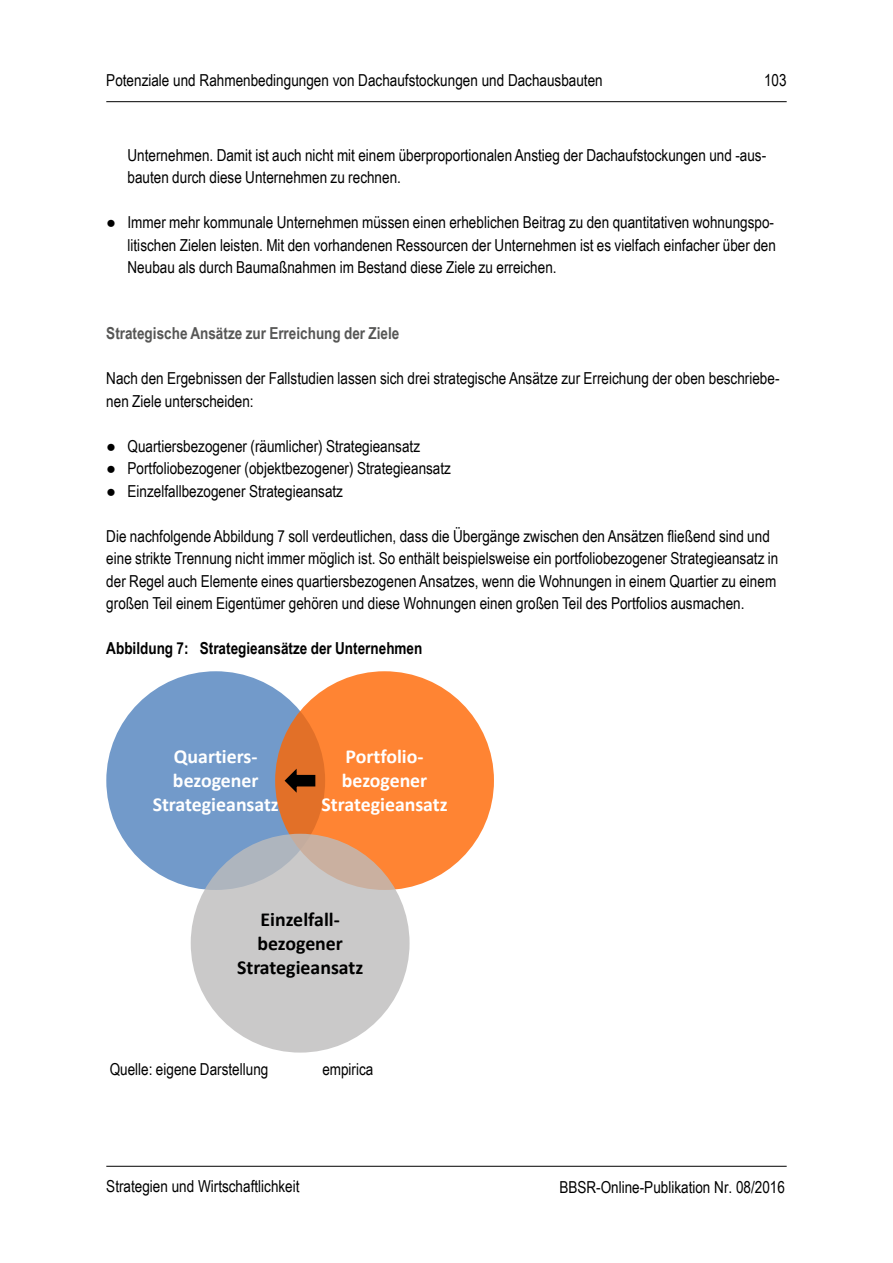
<style>
.page{position:relative;width:893px;height:1263px;background:#fff}
.page>*{position:absolute;margin:0;border:0;box-sizing:border-box;transform-origin:0 0}
.t1{font:700 19.8px/23.9px "Calibri";color:#fff;text-align:center}
.t2{font:700 19.8px/23.9px "Calibri";color:#000;text-align:center}
.Copytext{font:16.5px/22.5px "Arial Narrow";color:#000}
.Abbildungen{font:700 16.5px "Arial Narrow";color:#000}
.H4_ohne_Hierarchie{font:700 16.5px "Arial Narrow";color:#575756}
</style>
<div class="page">
<hr style="left:106px;top:101px;width:681px;height:1px;background:#000">
<hr style="left:106px;top:1166px;width:681px;height:1px;background:#000">
<div style="left:106px;top:671px;width:219px;height:219px;background:#729aca;border-radius:50%"></div>
<div style="left:275px;top:671px;width:219px;height:219px;background:#f60;border-radius:50%;opacity:.8"></div>
<div style="left:191px;top:834px;width:219px;height:218px;background:#bdbcbc;border-radius:50%;opacity:.8"></div>
<svg style="left:283px;top:766px;width:33px;height:29px"></svg>
<p class="Copytext" style="left:106px;top:68px;width:498px">Potenziale und Rahmenbedingungen von Dachaufstockungen und Dachausbauten</p>
<p class="Copytext" style="left:764px;top:68px;width:24px">103</p>
<p class="Copytext" style="left:128px;top:143px;width:640px">Unternehmen. Damit ist auch nicht mit einem überproportionalen Anstieg der Dachaufstockungen und -aus&shy;bauten durch diese Unternehmen zu rechnen.</p>
<p class="Copytext" style="left:128px;top:211px;width:650px;text-align:justify;text-indent:-21px">● Immer mehr kommunale Unternehmen müssen einen erheblichen Beitrag zu den quantitativen wohnungspo&shy;litischen Zielen leisten. Mit den vorhandenen Ressourcen der Unternehmen ist es vielfach einfacher über den Neubau als durch Baumaßnahmen im Bestand diese Ziele zu erreichen.</p>
<p class="H4_ohne_Hierarchie" style="left:106px;top:321px;width:295px">Strategische Ansätze zur Erreichung der Ziele</p>
<p class="Copytext" style="left:106px;top:367px;width:675px">Nach den Ergebnissen der Fallstudien lassen sich drei strategische Ansätze zur Erreichung der oben beschriebe&shy;nen Ziele unterscheiden:</p>
<p class="Copytext" style="left:106px;top:434px;width:315px">● Quartiersbezogener (räumlicher) Strategieansatz</p>
<p class="Copytext" style="left:106px;top:457px;width:346px">● Portfoliobezogener (objektbezogener) Strategieansatz</p>
<p class="Copytext" style="left:106px;top:479px;width:238px">● Einzelfallbezogener Strategieansatz</p>
<p class="Copytext" style="left:106px;top:524px;width:674px">Die nachfolgende Abbildung 7 soll verdeutlichen, dass die Übergänge zwischen den Ansätzen fließend sind und eine strikte Trennung nicht immer möglich ist. So enthält beispielsweise ein portfoliobezogener Strategieansatz in der Regel auch Elemente eines quartiersbezogenen Ansatzes, wenn die Wohnungen in einem Quartier zu einem großen Teil einem Eigentümer gehören und diese Wohnungen einen großen Teil des Portfolios ausmachen.</p>
<p class="Abbildungen" style="left:106px;top:636px;width:318px">Abbildung 7: Strategieansätze der Unternehmen</p>
<p class="t1" style="left:153px;top:745px;width:128px">Quartiers&shy;bezogener<br>Strategieansatz</p>
<p class="t1" style="left:322px;top:745px;width:128px">Portfolio&shy;bezogener<br>Strategieansatz</p>
<p class="t2" style="left:237px;top:907px;width:128px">Einzelfall&shy;bezogener<br>Strategieansatz</p>
<p class="Copytext" style="left:110px;top:1057px;width:160px">Quelle: eigene Darstellung</p>
<p class="Copytext" style="left:322px;top:1057px;width:53px">empirica</p>
<p class="Copytext" style="left:106px;top:1174px;width:195px">Strategien und Wirtschaftlichkeit</p>
<p class="Copytext" style="left:559px;top:1175px;width:227px">BBSR-Online-Publikation Nr. 08/2016</p>
</div>
